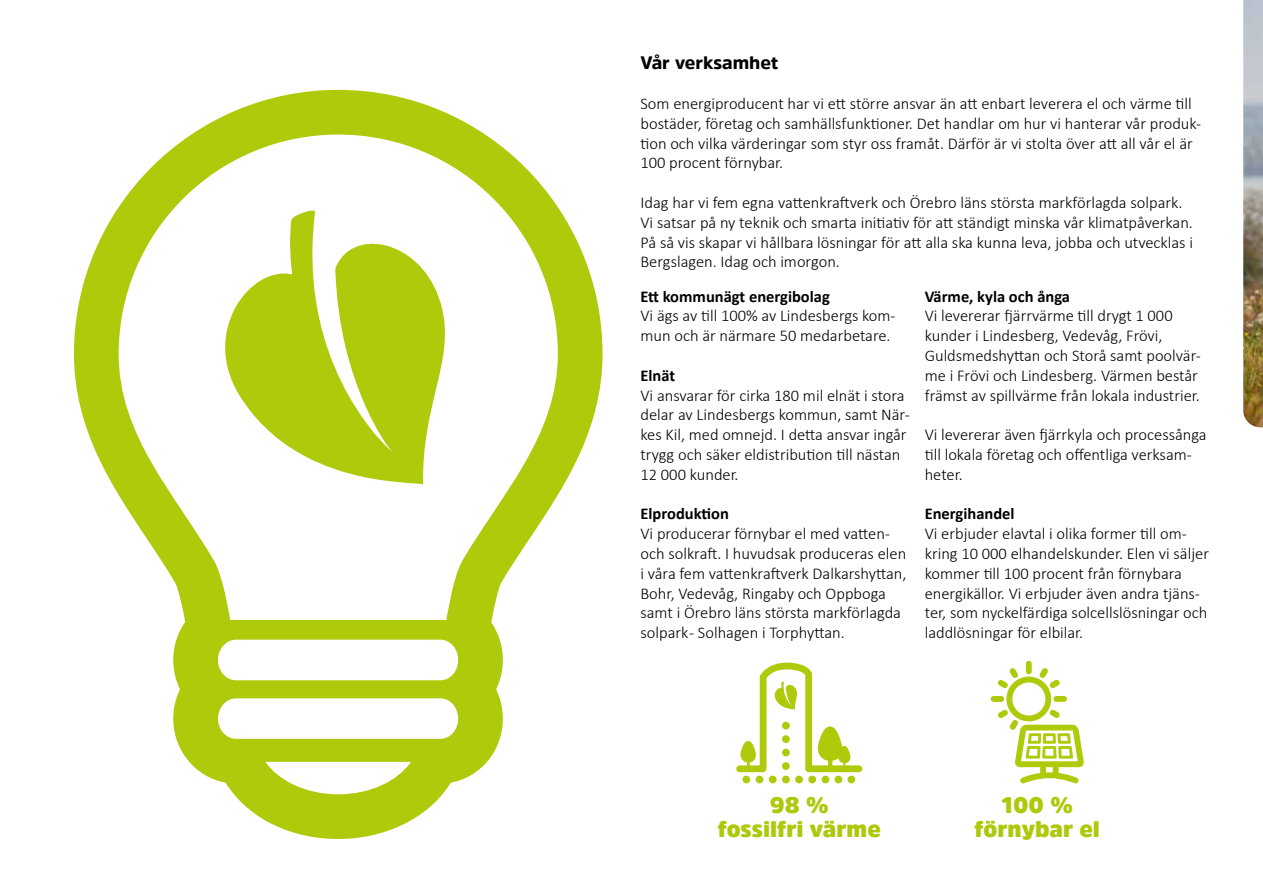
<style>
.page{position:relative;width:1263px;height:893px;background:#fff}
.page>*{position:absolute;margin:0;border:0;box-sizing:border-box;transform-origin:0 0}
.t1{font:900 22.5px/24px "Amsi Pro";color:#aec90b;text-align:center}
.t2{font:900 18px "Amsi Pro";color:#000}
.t3{font:300 16.5px/19.8px "Calibri";color:#000}
.t4{font:700 16.5px "Calibri";color:#000}
</style>
<div class="page">
<div style="left:782px;top:776px;width:8px;height:7px;background:#afca0b;border-radius:50%"></div>
<div style="left:795px;top:776px;width:8px;height:7px;background:#afca0b;border-radius:50%"></div>
<div style="left:808px;top:776px;width:8px;height:7px;background:#afca0b;border-radius:50%"></div>
<div style="left:821px;top:776px;width:8px;height:7px;background:#afca0b;border-radius:50%"></div>
<div style="left:834px;top:776px;width:8px;height:7px;background:#afca0b;border-radius:50%"></div>
<div style="left:847px;top:776px;width:8px;height:7px;background:#afca0b;border-radius:50%"></div>
<div style="left:742px;top:776px;width:8px;height:7px;background:#afca0b;border-radius:50%"></div>
<div style="left:756px;top:776px;width:7px;height:7px;background:#afca0b;border-radius:50%"></div>
<div style="left:769px;top:776px;width:7px;height:7px;background:#afca0b;border-radius:50%"></div>
<svg style="left:736px;top:663px;width:126px;height:109px"></svg>
<div style="left:991px;top:696px;width:13px;height:6px;background:#afca0b;border-radius:3px"></div>
<svg style="left:998px;top:661px;width:86px;height:122px"></svg>
<img style="left:1243px;top:0;width:20px;height:427px">
<svg style="left:74px;top:90px;width:528px;height:749px"></svg>
<p class="t2" style="left:640px;top:51px;width:139px">Vår verksamhet</p>
<p class="t3" style="left:640px;top:93px;width:562px">Som energiproducent har vi ett större ansvar än att enbart leverera el och värme till bostäder, företag och samhällsfunktioner. Det handlar om hur vi hanterar vår produk&shy;tion och vilka värderingar som styr oss framåt. Därför är vi stolta över att all vår el är 100 procent förnybar.</p>
<p class="t3" style="left:640px;top:192px;width:554px">Idag har vi fem egna vattenkraftverk och Örebro läns största markförlagda solpark.<br>Vi satsar på ny teknik och smarta initiativ för att ständigt minska vår klimatpåverkan.<br>På så vis skapar vi hållbara lösningar för att alla ska kunna leva, jobba och utvecklas i Bergslagen. Idag och imorgon.</p>
<p class="t4" style="left:640px;top:284px;width:191px">Ett kommunägt energibolag</p>
<p class="t3" style="left:640px;top:306px;width:257px">Vi ägs av till 100% av Lindesbergs kom&shy;mun och är närmare 50 medarbetare.</p>
<p class="t4" style="left:640px;top:364px;width:36px">Elnät</p>
<p class="t3" style="left:640px;top:385px;width:271px">Vi ansvarar för cirka 180 mil elnät i stora delar av Lindesbergs kommun, samt När&shy;kes Kil, med omnejd. I detta ansvar ingår trygg och säker eldistribution till nästan 12 000 kunder.</p>
<p class="t4" style="left:640px;top:502px;width:90px">Elproduktion</p>
<p class="t3" style="left:640px;top:524px;width:268px">Vi producerar förnybar el med vatten&shy;och solkraft. I huvudsak produceras elen i våra fem vattenkraftverk Dalkarshyttan, Bohr, Vedevåg, Ringaby och Oppboga samt i Örebro läns största markförlagda solpark - Solhagen i Torphyttan.</p>
<p class="t4" style="left:925px;top:284px;width:147px">Värme, kyla och ånga</p>
<p class="t3" style="left:925px;top:306px;width:278px">Vi levererar fjärrvärme till drygt 1 000 kunder i Lindesberg, Vedevåg, Frövi, Guldsmedshyttan och Storå samt poolvär&shy;me i Frövi och Lindesberg. Värmen består främst av spillvärme från lokala industrier.</p>
<p class="t3" style="left:925px;top:425px;width:283px">Vi levererar även fjärrkyla och processånga till lokala företag och offentliga verksam&shy;heter.</p>
<p class="t4" style="left:925px;top:502px;width:91px">Energihandel</p>
<p class="t3" style="left:925px;top:524px;width:286px">Vi erbjuder elavtal i olika former till om&shy;kring 10 000 elhandelskunder. Elen vi säljer kommer till 100 procent från förnybara energikällor. Vi erbjuder även andra tjäns&shy;ter, som nyckelfärdiga solcellslösningar och laddlösningar för elbilar.</p>
<h1 class="t1" style="left:718px;top:793px;width:165px">98 %<br>fossilfri värme</h1>
<h1 class="t1" style="left:974px;top:793px;width:127px">100 % förnybar el</h1>
</div>
